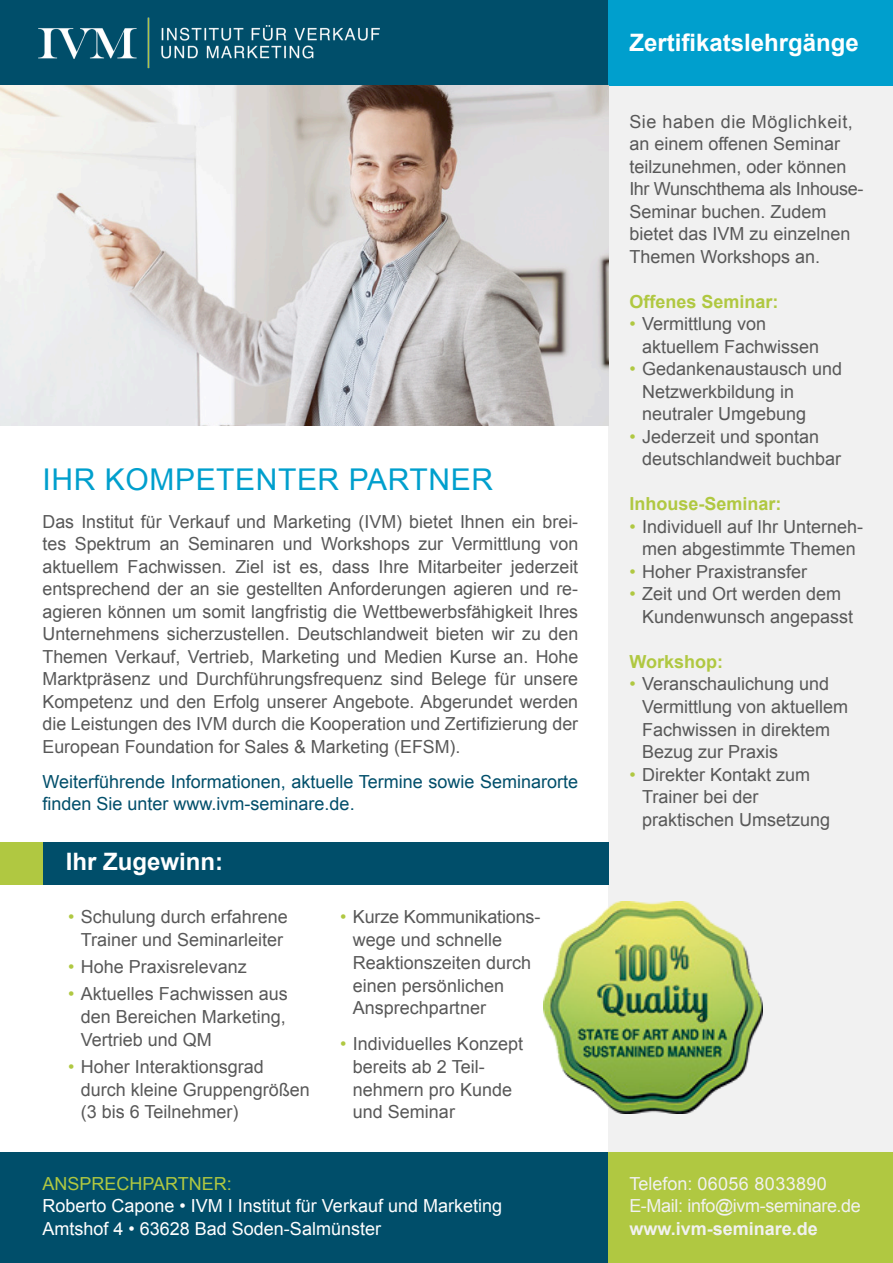
<style>
.page{position:relative;width:893px;height:1263px;background:#fff}
.page>*{position:absolute;margin:0;border:0;box-sizing:border-box;transform-origin:0 0}
.t1{font:30px "Arial";letter-spacing:.02em;color:#009fcd}
.t2{font:700 24px "Arial";color:#fff}
.t3{font:18px/22.5px "Arial";color:#585858}
.t4{font:18px/22.5px "Arial";color:#004e6a}
.t5{font:18px/22.5px "Arial";color:#fff}
.t6{font:18px/22.5px "Arial";letter-spacing:-.02em;color:#f1f1f1}
.t7{font:700 18px "Arial";color:#b0c841}
.t8{font:700 18px "Arial";color:#f1f1f1}
.t9{font:18px "Arial";color:#b0c841}
.s1{color:#b0c841}
</style>
<div class="page">
<div style="left:608px;top:0;width:285px;height:1152px;background:#f1f1f1"></div>
<div style="left:0;top:1152px;width:608px;height:111px;background:#004e6a"></div>
<div style="left:608px;top:1152px;width:285px;height:111px;background:#b0c841"></div>
<div style="left:0;top:0;width:893px;height:85px;background:#004e6a"></div>
<div style="left:608px;top:0;width:285px;height:85px;background:#009fcd"></div>
<img style="left:0;top:85px;width:608px;height:340px">
<img style="left:38px;top:17px;width:342px;height:52px">
<div style="left:0;top:842px;width:608px;height:42px;background:#004e6a"></div>
<div style="left:0;top:842px;width:43px;height:42px;background:#b0c841"></div>
<img style="left:543px;top:901px;width:219px;height:212px">
<h1 class="t1" style="left:43px;top:459px;width:173px">Ihr Kompete</h1>
<h1 class="t1" style="left:256px;top:459px;width:44px">nter</h1>
<h1 class="t1" style="left:349px;top:459px;width:40px">part</h1>
<h1 class="t1" style="left:428px;top:459px;width:44px">ner</h1>
<p class="t3" style="left:43px;top:510px;width:537px;text-align:justify">Das Institut für Verkauf und Marketing (IVM) bietet Ihnen ein brei&shy;tes Spektrum an Seminaren und Workshops zur Vermittlung von aktuellem Fachwissen. Ziel ist es, dass Ihre Mitarbeiter jederzeit entsprechend der an sie gestellten Anforderungen agieren und re&shy;agieren können um somit langfristig die Wettbewerbsfähigkeit Ihres Unternehmens sicherzustellen. Deutschlandweit bieten wir zu den Themen Verkauf, Vertrieb, Marketing und Medien Kurse an. Hohe Marktpräsenz und Durchführungsfrequenz sind Belege für unsere Kompetenz und den Erfolg unserer Angebote. Abgerundet werden die Leistungen des IVM durch die Kooperation und Zertifizierung der European Foundation for Sales &amp; Marketing (EFSM).</p>
<p class="t4" style="left:43px;top:770px;width:537px">Weiterführende Informationen, aktuelle Termine sowie Seminarorte finden Sie unter www.ivm-seminare.de.</p>
<h2 class="t2" style="left:66px;top:846px;width:159px">Ihr Zugewinn:</h2>
<p class="t3" style="left:68px;top:905px;width:221px;text-align:center"><span class="s1">•</span> Schulung durch erfahrene<br>Trainer und Seminarleiter</p>
<p class="t3" style="left:68px;top:956px;width:180px"><span class="s1">•</span> Hohe Praxisrelevanz</p>
<p class="t3" style="left:81px;top:982px;width:209px;text-align:justify;text-indent:-13px"><span class="s1">•</span> Aktuelles Fachwissen aus den Bereichen Marketing, Vertrieb und QM</p>
<p class="t3" style="left:81px;top:1055px;width:231px;text-indent:-13px"><span class="s1">•</span> Hoher Interaktionsgrad durch kleine Gruppengrößen (3 bis 6 Teilnehmer)</p>
<p class="t3" style="left:353px;top:905px;width:189px;text-indent:-13px"><span class="s1">•</span> Kurze Kommunikations&shy;wege und schnelle<br>Reaktionszeiten durch einen persönlichen<br>Ansprechpartner</p>
<p class="t3" style="left:353px;top:1032px;width:172px;text-indent:-13px"><span class="s1">•</span> Individuelles Konzept bereits ab 2 Teil&shy;nehmern pro Kunde und Seminar</p>
<p class="t9" style="left:43px;top:1171px;width:191px">Ansprechpartner:</p>
<p class="t5" style="left:43px;top:1195px;width:461px">Roberto Capone • IVM I Institut für Verkauf und Marketing<br>Amtshof 4 • 63628 Bad Soden-Salmünster</p>
<h2 class="t2" style="left:629px;top:27px;width:231px">Zertifikatslehrgänge</h2>
<p class="t3" style="left:629px;top:111px;width:236px">Sie haben die Möglichkeit, an einem offenen Seminar teilzunehmen, oder können<br>Ihr Wunschthema als Inhouse-<br>Seminar buchen. Zudem bietet das IVM zu einzelnen<br>Themen Workshops an.</p>
<p class="t7" style="left:629px;top:290px;width:151px">Offenes Seminar:</p>
<p class="t3" style="left:642px;top:313px;width:179px;text-indent:-13px"><span class="s1">•</span> Vermittlung von aktuellem Fachwissen</p>
<p class="t3" style="left:642px;top:358px;width:202px;text-indent:-13px"><span class="s1">•</span> Gedankenaustausch und<br>Netzwerkbildung in neutraler Umgebung</p>
<p class="t3" style="left:642px;top:426px;width:201px;text-indent:-13px"><span class="s1">•</span> Jederzeit und spontan deutschlandweit buchbar</p>
<p class="t7" style="left:629px;top:492px;width:154px">Inhouse-Seminar:</p>
<p class="t3" style="left:629px;top:516px;width:235px;text-align:center"><span class="s1">•</span> Individuell auf Ihr Unterneh&shy;men abgestimmte Themen</p>
<p class="t3" style="left:629px;top:561px;width:179px"><span class="s1">•</span> Hoher Praxistransfer</p>
<p class="t3" style="left:642px;top:583px;width:213px;text-indent:-13px"><span class="s1">•</span> Zeit und Ort werden dem<br>Kundenwunsch angepasst</p>
<p class="t7" style="left:629px;top:650px;width:95px">Workshop:</p>
<p class="t3" style="left:642px;top:673px;width:208px;text-indent:-13px"><span class="s1">•</span> Veranschaulichung und<br>Vermittlung von aktuellem<br>Fachwissen in direktem<br>Bezug zur Praxis</p>
<p class="t3" style="left:642px;top:763px;width:190px;text-indent:-13px"><span class="s1">•</span> Direkter Kontakt zum<br>Trainer bei der praktischen Umsetzung</p>
<p class="t6" style="left:629px;top:1172px;width:233px">Telefon: 06056 8033890<br>E-Mail: info@ivm-seminare.de</p>
<p class="t8" style="left:629px;top:1216px;width:190px">www.ivm-seminare.de</p>
</div>
